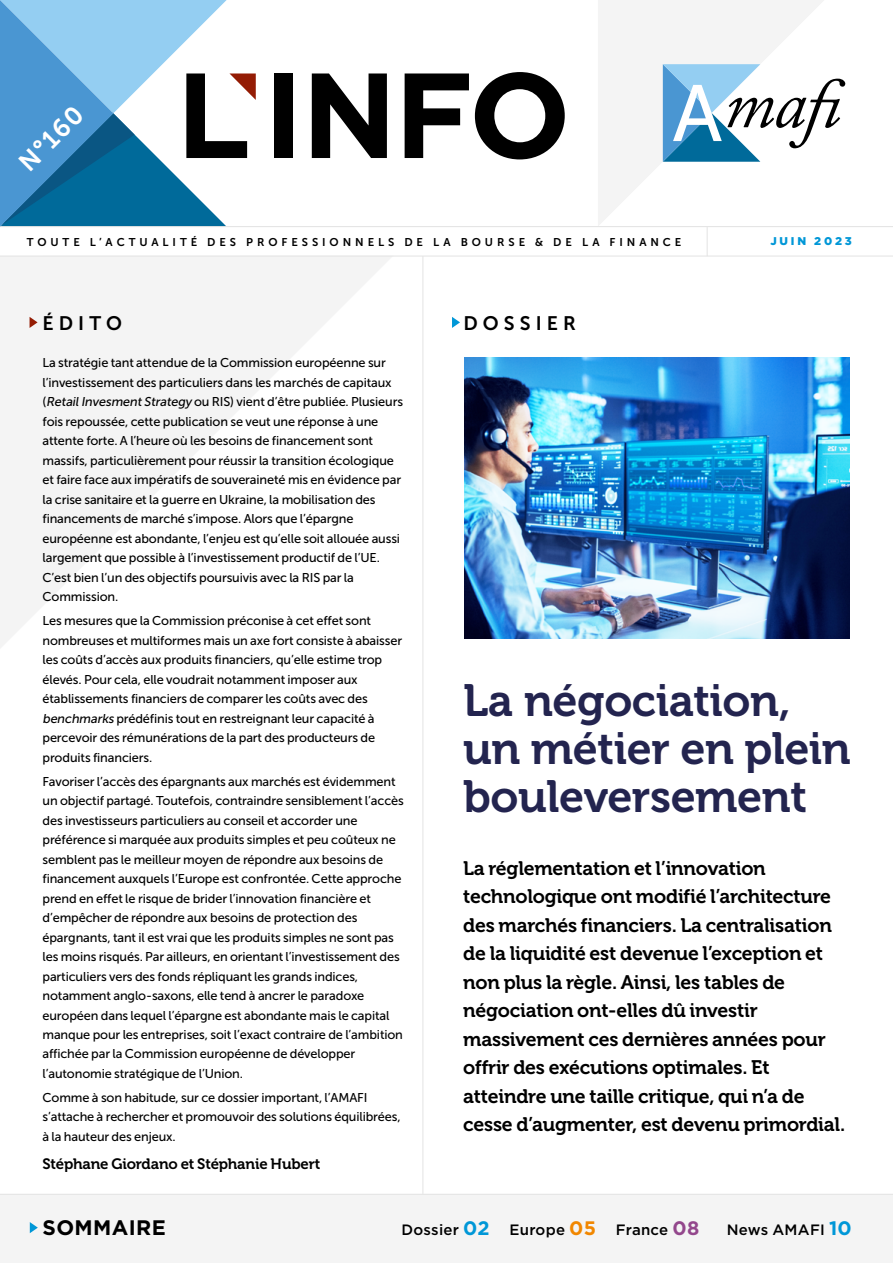
<style>
.page{position:relative;width:893px;height:1263px;background:#fff}
.page>*{position:absolute;margin:0;border:0;box-sizing:border-box;transform-origin:0 0}
.t1{font:45px/48px "Museo For Dell 700";letter-spacing:-.01em;color:#23244f}
.t2{font:25.5px "Museo Sans For Dell 700";color:#fff}
.t3{font:700 21px "Gotham";letter-spacing:.02em;color:#000}
.t4{font:19.5px/28.5px "Museo 700";letter-spacing:-.01em;color:#000}
.t5{font:19.5px "Museo Sans For Dell 700";letter-spacing:.26em;color:#000}
.t6{font:500 15px "Gotham";letter-spacing:.02em;color:#000}
.t7{font:15px "Museo 700";letter-spacing:-.01em;color:#000}
.t8{font:12.75px/19.5px "Museo Sans For Dell 500";letter-spacing:-.01em;color:#000}
.t9{font:11.25px "Museo Sans For Dell 700";letter-spacing:.35em;color:#000}
.t10{font:900 11.25px "Gotham";letter-spacing:.25em;color:#0097d7}
.s1{font-style:italic}
.s2{font-weight:700;font-size:19.5px;color:#0097d7}
.s3{font-weight:700;font-size:19.5px;color:#f18700}
.s4{font-weight:700;font-size:19.5px;color:#93478c}
</style>
<div class="page">
<div style="left:0;top:1194px;width:893px;height:69px;background:#f4f4f4"></div>
<svg style="left:0;top:257px;width:391px;height:391px;fill:#f4f4f4"></svg>
<svg style="left:598px;top:0;width:226px;height:226px;fill:#f4f4f4"></svg>
<hr style="left:0;top:226px;width:893px;height:1px;background:#e3e3e3">
<hr style="left:0;top:256px;width:893px;height:1px;background:#e3e3e3">
<hr style="left:0;top:1194px;width:893px;height:1px;background:#e3e3e3">
<svg style="left:663px;top:64px;width:182px;height:98px"></svg>
<div style="left:274px;top:73px;width:19px;height:85px;background:#000"></div>
<svg style="left:312px;top:73px;width:75px;height:85px"></svg>
<svg style="left:405px;top:73px;width:64px;height:85px"></svg>
<svg style="left:475px;top:72px;width:90px;height:87px"></svg>
<svg style="left:0;top:0;width:256px;height:227px"></svg>
<svg style="left:707px;top:227px;width:1px;height:29px"></svg>
<hr style="left:422px;top:256px;width:1px;height:938px;background:#e3e3e3">
<svg style="left:30px;top:1222px;width:8px;height:11px"></svg>
<svg style="left:452px;top:317px;width:8px;height:11px"></svg>
<svg style="left:30px;top:317px;width:8px;height:11px"></svg>
<img style="left:464px;top:358px;width:386px;height:281px">
<h2 class="t2" style="left:13px;top:156px;width:81px;rotate:-45deg">N°160</h2>
<p class="t9" style="left:27px;top:235px;width:656px">TOUTE L’ACTUALITÉ DES PROFESSIONNELS DE LA BOURSE &amp; DE LA FINANCE</p>
<p class="t10" style="left:770px;top:234px;width:83px">JUIN 2023</p>
<h3 class="t5" style="left:43px;top:312px;width:81px">ÉDITO</h3>
<h3 class="t5" style="left:463px;top:312px;width:114px">DOSSIER</h3>
<p class="t8" style="left:43px;top:353px;width:362px">La stratégie tant attendue de la Commission européenne sur l’investissement des particuliers dans les marchés de capitaux (<span class="s1">RetailInvesment Strategy</span> ou RIS) vient d’être publiée. Plusieurs fois repoussée, cette publication se veut une réponse à une attente forte. A l’heure où les besoins de financement sont massifs, particulièrement pour réussir la transition écologique et faire face aux impératifs de souveraineté mis en évidence par la crise sanitaire et la guerre en Ukraine, la mobilisation des financements de marché s’impose. Alors que l’épargne européenne est abondante, l’enjeu est qu’elle soit allouée aussi largement que possible à l’investissement productif de l’UE.<br>C’est bien l’un des objectifs poursuivis avec la RIS par la Commission.</p>
<p class="t8" style="left:43px;top:611px;width:361px">Les mesures que la Commission préconise à cet effet sont nombreuses et multiformes mais un axe fort consiste à abaisser les coûts d’accès aux produits financiers, qu’elle estime trop élevés. Pour cela, elle voudrait notamment imposer aux établissements financiers de comparer les coûts avec des <span class="s1">benchmarks</span> prédéfinis tout en restreignant leur capacité à percevoir des rémunérations de la part des producteurs de produits financiers.</p>
<p class="t8" style="left:43px;top:771px;width:363px">Favoriser l’accès des épargnants aux marchés est évidemment un objectif partagé. Toutefois, contraindre sensiblement l’accès des investisseurs particuliers au conseil et accorder une préférence si marquée aux produits simples et peu coûteux ne semblent pas le meilleur moyen de répondre aux besoins de financement auxquels l’Europe est confrontée. Cette approche prend en effet le risque de brider l’innovation financière et d’empêcher de répondre aux besoins de protection des épargnants, tant il est vrai que les produits simples ne sont pas les moins risqués. Par ailleurs, en orientant l’investissement des particuliers vers des fonds répliquant les grands indices, notamment anglo-saxons, elle tend à ancrer le paradoxe européen dans lequel l’épargne est abondante mais le capital manque pour les entreprises, soit l’exact contraire de l’ambition affichée par la Commission européenne de développer l’autonomie stratégique de l’Union.</p>
<p class="t8" style="left:43px;top:1088px;width:360px">Comme à son habitude, sur ce dossier important, l’AMAFI s’attache à rechercher et promouvoir des solutions équilibrées, à la hauteur des enjeux.</p>
<p class="t7" style="left:43px;top:1155px;width:279px">Stéphane Giordano et Stéphanie Hubert</p>
<h1 class="t1" style="left:463px;top:677px;width:389px">La négociation, un métier en plein bouleversement</h1>
<p class="t4" style="left:463px;top:854px;width:383px">La réglementation et l’innovation technologique ont modifié l’architecture des marchés financiers. La centralisation de la liquidité est devenue l’exception et non plus la règle. Ainsi, les tables de négociation ont-elles dû investir massivement ces dernières années pour offrir des exécutions optimales. Et atteindre une taille critique, qui n’a de cesse d’augmenter, est devenu primordial.</p>
<h3 class="t3" style="left:43px;top:1214px;width:125px">SOMMAIRE</h3>
<p class="t6" style="left:401px;top:1220px;width:90px">Dossier <span class="s2">02</span></p>
<p class="t6" style="left:509px;top:1220px;width:88px">Europe <span class="s3">05</span></p>
<p class="t6" style="left:616px;top:1220px;width:85px">France <span class="s4">08</span></p>
<p class="t6" style="left:727px;top:1220px;width:127px">News AMAFI <span class="s2">10</span></p>
</div>
